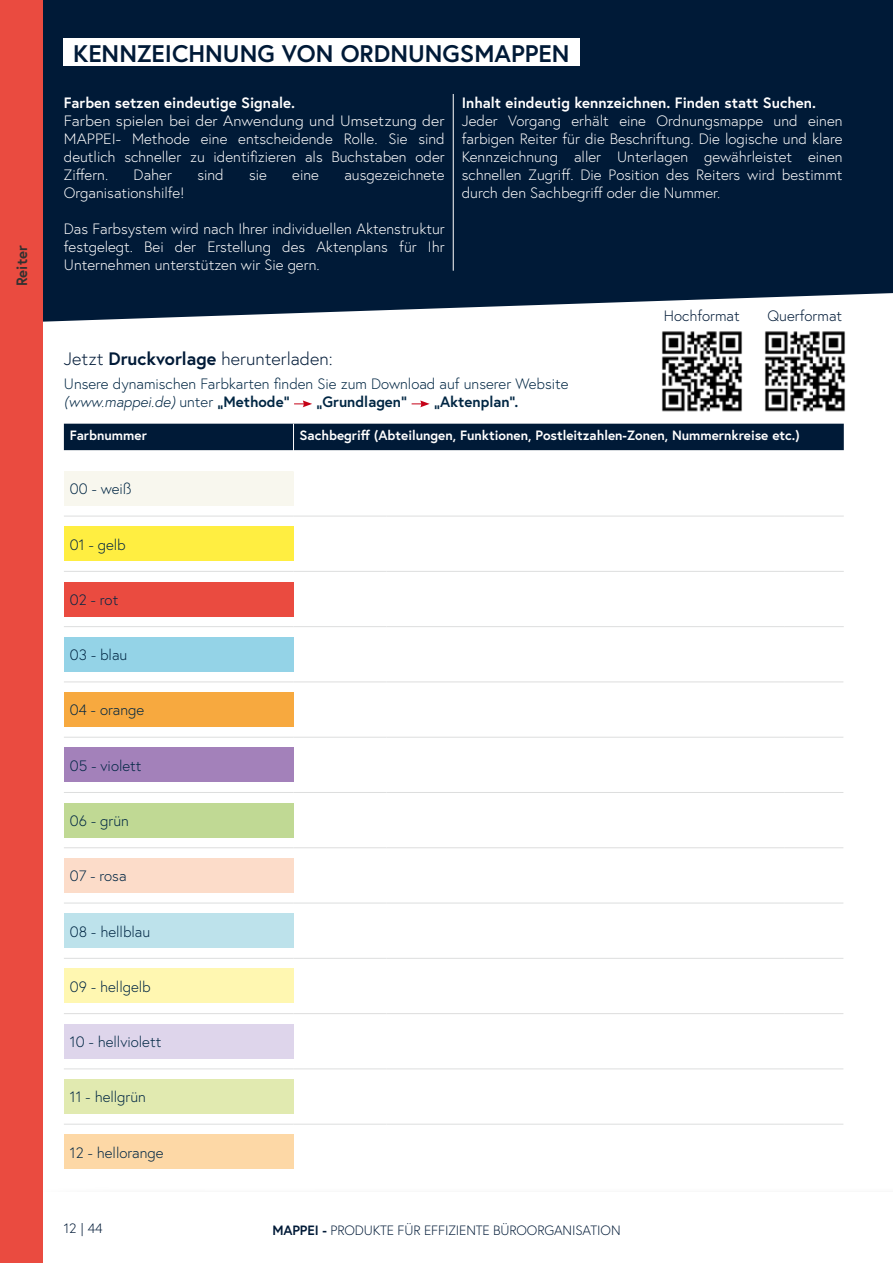
<style>
.page{position:relative;width:893px;height:1263px;background:#fff}
.page>*{position:absolute;margin:0;border:0;box-sizing:border-box;transform-origin:0 0}
.t1{font:700 24px "Europa";color:#001a37}
.t2{font:300 18px "Europa";color:#001a37}
.t3{font:300 15px/18px "Europa";color:#fff;text-align:justify}
.t4{font:300 15px/18px "Europa";color:#002643}
.t5{font:300 15px/18px "Europa";color:#fff;text-align:justify;scale:1.05 1}
.t6{font:700 15px "Europa";color:#fff}
.t7{font:700 15px "Europa";color:#002643}
.t8{font:300 15px "Europa";color:#001a37}
.t9{font:700 15px "Europa";color:#313130}
.t10{font:700 13.5px "Europa";color:#fff}
.t11{font:300 13.5px "Europa";letter-spacing:-.01em;color:#001a37}
.s1{font-weight:700}
.s2{font-style:italic}
</style>
<div class="page">
<div style="left:43px;top:0;width:850px;height:322px;background:#001a37"></div>
<div style="left:64px;top:38px;width:516px;height:28px;background:#fff"></div>
<svg style="left:294px;top:400px;width:18px;height:7px"></svg>
<svg style="left:412px;top:400px;width:18px;height:7px"></svg>
<hr style="left:453px;top:94px;width:1px;height:177px;background:#fff">
<div style="left:64px;top:471px;width:229px;height:34px;background:#f8f7ee"></div>
<div style="left:64px;top:527px;width:229px;height:34px;background:#ffee41"></div>
<div style="left:64px;top:582px;width:229px;height:34px;background:#ea4b40"></div>
<div style="left:64px;top:637px;width:229px;height:34px;background:#94d3e7"></div>
<div style="left:64px;top:692px;width:229px;height:34px;background:#f7a93f"></div>
<div style="left:64px;top:748px;width:229px;height:34px;background:#a381ba"></div>
<div style="left:64px;top:803px;width:229px;height:34px;background:#c0d994"></div>
<div style="left:64px;top:858px;width:229px;height:34px;background:#fcdcc9"></div>
<div style="left:64px;top:914px;width:229px;height:34px;background:#bde2eb"></div>
<div style="left:64px;top:969px;width:229px;height:34px;background:#fff7b1"></div>
<div style="left:64px;top:1024px;width:229px;height:34px;background:#ded5eb"></div>
<div style="left:64px;top:1079px;width:229px;height:34px;background:#e1eab0"></div>
<div style="left:64px;top:1135px;width:229px;height:34px;background:#fdd8a6"></div>
<div style="left:64px;top:424px;width:780px;height:27px;background:#001a37"></div>
<hr style="left:64px;top:516px;width:229px;height:1px;background:#dddede">
<hr style="left:293px;top:516px;width:94px;height:1px;background:#dddede">
<hr style="left:387px;top:516px;width:397px;height:1px;background:#dddede">
<hr style="left:784px;top:516px;width:60px;height:1px;background:#dddede">
<hr style="left:64px;top:571px;width:229px;height:1px;background:#dddede">
<hr style="left:293px;top:571px;width:94px;height:1px;background:#dddede">
<hr style="left:387px;top:571px;width:397px;height:1px;background:#dddede">
<hr style="left:784px;top:571px;width:60px;height:1px;background:#dddede">
<hr style="left:64px;top:626px;width:229px;height:1px;background:#dddede">
<hr style="left:293px;top:626px;width:94px;height:1px;background:#dddede">
<hr style="left:387px;top:626px;width:397px;height:1px;background:#dddede">
<hr style="left:784px;top:626px;width:60px;height:1px;background:#dddede">
<hr style="left:64px;top:1124px;width:229px;height:1px;background:#dddede">
<hr style="left:293px;top:1124px;width:94px;height:1px;background:#dddede">
<hr style="left:387px;top:1124px;width:397px;height:1px;background:#dddede">
<hr style="left:784px;top:1124px;width:59px;height:1px;background:#dddede">
<hr style="left:64px;top:681px;width:229px;height:1px;background:#dddede">
<hr style="left:293px;top:681px;width:94px;height:1px;background:#dddede">
<hr style="left:387px;top:681px;width:397px;height:1px;background:#dddede">
<hr style="left:784px;top:681px;width:59px;height:1px;background:#dddede">
<hr style="left:64px;top:737px;width:229px;height:1px;background:#dddede">
<hr style="left:293px;top:737px;width:94px;height:1px;background:#dddede">
<hr style="left:387px;top:737px;width:397px;height:1px;background:#dddede">
<hr style="left:784px;top:737px;width:59px;height:1px;background:#dddede">
<hr style="left:64px;top:792px;width:229px;height:1px;background:#dddede">
<hr style="left:293px;top:792px;width:94px;height:1px;background:#dddede">
<hr style="left:387px;top:792px;width:397px;height:1px;background:#dddede">
<hr style="left:784px;top:792px;width:59px;height:1px;background:#dddede">
<hr style="left:64px;top:847px;width:229px;height:1px;background:#dddede">
<hr style="left:293px;top:847px;width:94px;height:1px;background:#dddede">
<hr style="left:387px;top:847px;width:397px;height:1px;background:#dddede">
<hr style="left:784px;top:847px;width:59px;height:1px;background:#dddede">
<hr style="left:64px;top:903px;width:229px;height:1px;background:#dddede">
<hr style="left:293px;top:903px;width:94px;height:1px;background:#dddede">
<hr style="left:387px;top:903px;width:397px;height:1px;background:#dddede">
<hr style="left:784px;top:903px;width:59px;height:1px;background:#dddede">
<hr style="left:64px;top:1013px;width:229px;height:1px;background:#dddede">
<hr style="left:293px;top:1013px;width:94px;height:1px;background:#dddede">
<hr style="left:387px;top:1013px;width:397px;height:1px;background:#dddede">
<hr style="left:784px;top:1013px;width:59px;height:1px;background:#dddede">
<hr style="left:64px;top:958px;width:229px;height:1px;background:#dddede">
<hr style="left:293px;top:958px;width:94px;height:1px;background:#dddede">
<hr style="left:387px;top:958px;width:397px;height:1px;background:#dddede">
<hr style="left:784px;top:958px;width:59px;height:1px;background:#dddede">
<hr style="left:64px;top:1068px;width:229px;height:1px;background:#dddede">
<hr style="left:293px;top:1068px;width:94px;height:1px;background:#dddede">
<hr style="left:387px;top:1068px;width:397px;height:1px;background:#dddede">
<hr style="left:784px;top:1068px;width:59px;height:1px;background:#dddede">
<img style="left:764px;top:331px;width:82px;height:81px">
<img style="left:661px;top:331px;width:82px;height:81px">
<div style="left:0;top:0;width:43px;height:1263px;background:#ea4b40"></div>
<p class="t9" style="left:12px;top:286px;width:42px;rotate:-90deg">Reiter</p>
<h1 class="t1" style="left:73px;top:37px;width:498px">KENNZEICHNUNG VON ORDNUNGSMAPPEN</h1>
<p class="t6" style="left:64px;top:92px;width:233px">Farben setzen eindeutige Signale.</p>
<p class="t5" style="left:64px;top:112px;width:364px">Farben spielen bei der Anwendung und Umsetzung der MAPPEI- Methode eine entscheidende Rolle. Sie sind deutlich schneller zu identifizieren als Buchstaben oder Ziffern.</p>
<p class="t3" style="left:134px;top:166px;width:40px">Daher</p>
<p class="t3" style="left:197px;top:166px;width:28px">sind</p>
<p class="t3" style="left:249px;top:166px;width:19px">sie</p>
<p class="t3" style="left:292px;top:166px;width:28px">eine</p>
<p class="t3" style="left:344px;top:166px;width:102px">ausgezeichnete</p>
<p class="t3" style="left:64px;top:184px;width:122px">Organisationshilfe!</p>
<p class="t3" style="left:64px;top:220px;width:382px">Das Farbsystem wird nach Ihrer individuellen Aktenstruktur festgelegt. Bei der Erstellung des Aktenplans für Ihr Unternehmen unterstützen wir Sie gern.</p>
<p class="t6" style="left:462px;top:93px;width:356px">Inhalt eindeutig kennzeichnen. Finden statt Suchen.</p>
<p class="t3" style="left:462px;top:112px;width:382px">Jeder Vorgang erhält eine Ordnungsmappe und einen farbigen Reiter für die Beschriftung. Die logische und klare Kennzeichnung aller Unterlagen gewährleistet einen schnellen Zugriff. Die Position des Reiters wird bestimmt durch den Sachbegriff oder die Nummer.</p>
<p class="t8" style="left:664px;top:306px;width:77px">Hochformat</p>
<p class="t8" style="left:767px;top:306px;width:76px">Querformat</p>
<p class="t2" style="left:64px;top:348px;width:270px">Jetzt <span class="s1">Druckvorlage</span> herunterladen:</p>
<p class="t4" style="left:64px;top:375px;width:506px">Unsere dynamischen Farbkarten finden Sie zum Download auf unserer Website <span class="s2">(www.mappei.de)</span> unter <span class="s1">„Methode“</span></p>
<p class="t7" style="left:317px;top:392px;width:92px">„Grundlagen“</p>
<p class="t7" style="left:434px;top:392px;width:86px">„Aktenplan“.</p>
<p class="t10" style="left:70px;top:426px;width:79px">Farbnummer</p>
<p class="t10" style="left:299px;top:426px;width:502px">Sachbegriff (Abteilungen, Funktionen, Postleitzahlen-Zonen, Nummernkreise etc.)</p>
<p class="t4" style="left:70px;top:480px;width:63px">00 - weiß</p>
<p class="t4" style="left:70px;top:535px;width:57px">01 - gelb</p>
<p class="t4" style="left:70px;top:590px;width:50px">02 - rot</p>
<p class="t4" style="left:70px;top:646px;width:59px">03 - blau</p>
<p class="t4" style="left:70px;top:701px;width:76px">04 - orange</p>
<p class="t4" style="left:70px;top:756px;width:73px">05 - violett</p>
<p class="t4" style="left:70px;top:811px;width:60px">06 - grün</p>
<p class="t4" style="left:70px;top:867px;width:58px">07 - rosa</p>
<p class="t4" style="left:70px;top:922px;width:82px">08 - hellblau</p>
<p class="t4" style="left:70px;top:977px;width:82px">09 - hellgelb</p>
<p class="t4" style="left:70px;top:1033px;width:93px">10 - hellviolett</p>
<p class="t4" style="left:70px;top:1088px;width:78px">11 - hellgrün</p>
<p class="t4" style="left:70px;top:1143px;width:95px">12 - hellorange</p>
<p class="t11" style="left:64px;top:1220px;width:40px">12 | 44</p>
<p class="t11" style="left:272px;top:1222px;width:350px"><span class="s1">MAPPEI -</span> PRODUKTE FÜR EFFIZIENTE BÜROORGANISATION</p>
</div>
